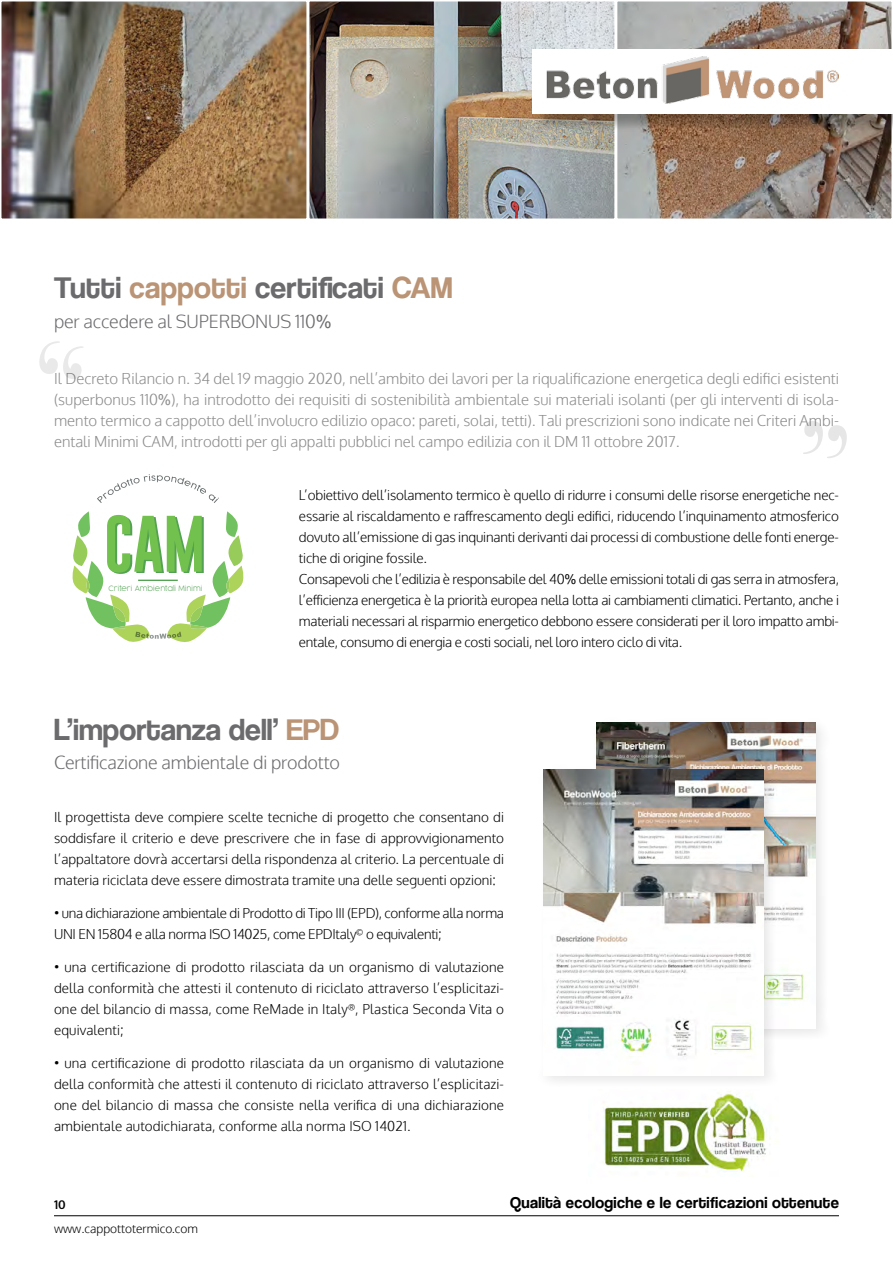
<style>
.page{position:relative;width:893px;height:1263px;background:#fff}
.page>*{position:absolute;margin:0;border:0;box-sizing:border-box;transform-origin:0 0}
.t1{font:58.35px "Gobold";color:#72c04d}
.t2{font:31.5px "Coolvetica Rg";letter-spacing:.01em;color:#6b6b6e}
.t3{font:300 18px "Oxygen";letter-spacing:-.01em;color:#6b6b6e}
.t4{font:16.5px "Coolvetica Rg";letter-spacing:.02em;color:#000}
.t5{font:300 15px/21px "Oxygen";color:#8b8b8b;text-align:justify}
.t6{font:300 13.5px/21px "Oxygen";letter-spacing:-.02em;color:#000;text-align:justify}
.t7{font:300 12px "Oxygen";color:#000}
.t8{font:700 12px "Oxygen";color:#000}
.t9{font:200 7.2px "COCOGOOSE";color:#52a251}
.s1{color:#ba9475}
.s2{font-family:"Arial";font-weight:400}
</style>
<div class="page">
<hr style="left:54px;top:1215px;width:785px;height:1px;background:#000">
<img style="left:1px;top:1px;width:306px;height:218px">
<svg style="left:617px;top:1px;width:275px;height:218px;background:#97867a"></svg>
<img style="left:309px;top:1px;width:306px;height:218px">
<div style="left:535px;top:51px;width:358px;height:81px;background:#000;opacity:.15"></div>
<svg style="left:533px;top:49px;width:360px;height:64px"></svg>
<div style="left:591px;top:717px;width:239px;height:325px;background:#000;opacity:.1"></div>
<img style="left:596px;top:723px;width:220px;height:305px">
<svg style="left:39px;top:341px;width:44px;height:38px"></svg>
<svg style="left:803px;top:421px;width:44px;height:37px"></svg>
<img style="left:602px;top:1090px;width:169px;height:82px">
<div style="left:538px;top:764px;width:239px;height:326px;background:#000;opacity:.1"></div>
<img style="left:544px;top:770px;width:219px;height:305px">
<svg style="left:97px;top:474px;width:122px;height:29px"></svg>
<svg style="left:72px;top:511px;width:172px;height:131px"></svg>
<hr style="left:138px;top:580px;width:40px;height:1px;background:#52a251">
<h2 class="t2" style="left:54px;top:269px;width:400px">Tutti <span class="s1">cappotti</span> certificati <span class="s1">CAM</span></h2>
<h3 class="t3" style="left:54px;top:310px;width:279px">per accedere al SUPERBONUS 110<span class="s2">%</span></h3>
<p class="t5" style="left:54px;top:369px;width:786px">Il Decreto Rilancio n. 34 del 19 maggio 2020, nell’ambito dei lavori per la riqualificazione energetica degli edifici esistenti (superbonus 110<span class="s2">%</span>), ha introdotto dei requisiti di sostenibilità ambientale sui materiali isolanti (per gli interventi di isola&shy;mento termico a cappotto dell’involucro edilizio opaco: pareti, solai, tetti). Tali prescrizioni sono indicate nei Criteri Ambi&shy;entali Minimi CAM, introdotti per gli appalti pubblici nel campo edilizia con il DM 11 ottobre 2017.</p>
<h1 class="t1" style="left:104px;top:506px;width:103px">CAM</h1>
<p class="t9" style="left:109px;top:584px;width:95px">Criteri Ambientali Minimi</p>
<p class="t6" style="left:299px;top:485px;width:542px;text-align:left">L’obiettivo dell’isolamento termico è quello di ridurre i consumi delle risorse energetiche nec&shy;essarie al riscaldamento e raffrescamento degli edifici, riducendo l’inquinamento atmosferico dovuto all’emissione di gas inquinanti derivanti dai processi di combustione delle fonti energe&shy;tiche di origine fossile.<br>Consapevoli che l’edilizia è responsabile del 40<span class="s2">%</span> delle emissioni totali di gas serra in atmosfera, l’efficienza energetica è la priorità europea nella lotta ai cambiamenti climatici. Pertanto, anche i materiali necessari al risparmio energetico debbono essere considerati per il loro impatto ambi&shy;entale, consumo di energia e costi sociali, nel loro intero ciclo di vita.</p>
<h2 class="t2" style="left:54px;top:711px;width:287px">L’importanza dell’ <span class="s1">EPD</span></h2>
<h3 class="t3" style="left:54px;top:751px;width:287px">Certificazione ambientale di prodotto</h3>
<p class="t6" style="left:54px;top:807px;width:452px">Il progettista deve compiere scelte tecniche di progetto che consentano di soddisfare il criterio e deve prescrivere che in fase di approvvigionamento l’appaltatore dovrà accertarsi della rispondenza al criterio. La percentuale di materia riciclata deve essere dimostrata tramite una delle seguenti opzioni:</p>
<p class="t6" style="left:54px;top:903px;width:452px">• una dichiarazione ambientale di Prodotto di Tipo III (EPD), conforme alla norma<br>UNI EN 15804 e alla norma ISO 14025, come EPDItaly<sup>©</sup> o equivalenti;</p>
<p class="t6" style="left:54px;top:957px;width:452px">• una certificazione di prodotto rilasciata da un organismo di valutazione della conformità che attesti il contenuto di riciclato attraverso l’esplicitazi&shy;one del bilancio di massa, come ReMade in Italy<sup>®</sup>, Plastica Seconda Vita o equivalenti;</p>
<p class="t6" style="left:54px;top:1053px;width:452px">• una certificazione di prodotto rilasciata da un organismo di valutazione della conformità che attesti il contenuto di riciclato attraverso l’esplicitazi&shy;one del bilancio di massa che consiste nella verifica di una dichiarazione ambientale autodichiarata, conforme alla norma ISO 14021.</p>
<p class="t8" style="left:54px;top:1197px;width:13px">10</p>
<p class="t4" style="left:510px;top:1193px;width:330px">Qualità ecologiche e le certificazioni ottenute</p>
<p class="t7" style="left:54px;top:1221px;width:146px">www.cappottotermico.com</p>
</div>
